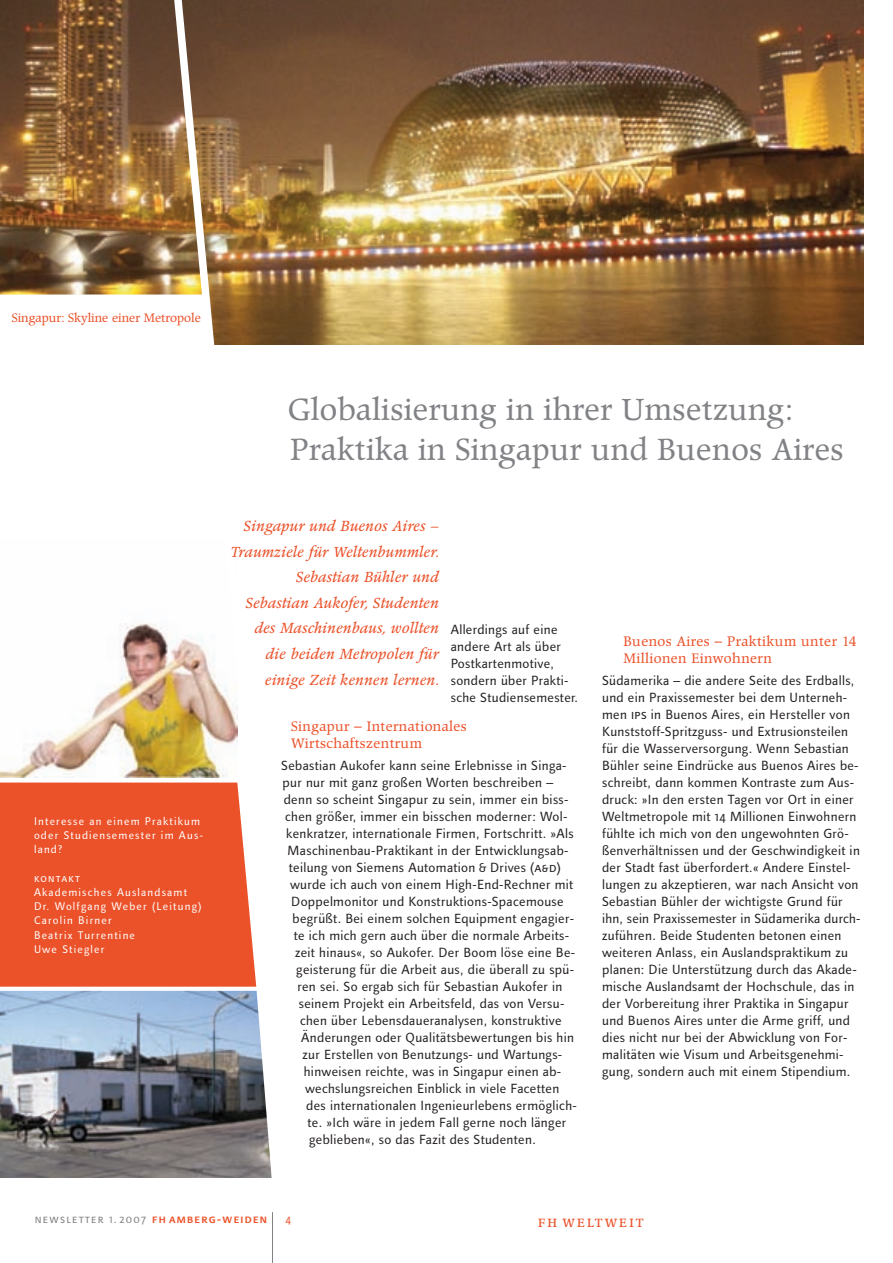
<style>
.page{position:relative;width:893px;height:1263px;background:#fff}
.page>*{position:absolute;margin:0;border:0;box-sizing:border-box;transform-origin:0 0}
.t1{font:30px/40.5px "Poppl Pontifex BQ";letter-spacing:.01em;color:#808285}
.t2{font:15px "Poppl Pontifex Exp BQ";letter-spacing:.115em;color:#eb522a}
.t3{font:14.25px/25.5px "Poppl Pontifex Exp BQ Italic Os F";letter-spacing:.015em;color:#eb522a;text-align:right}
.t4{font:13.5px/17px "Linotype Finnegan Os F";letter-spacing:.025em;color:#231f20}
.t5{font:13.5px/17px "Poppl Pontifex BQ";letter-spacing:.03em;color:#eb522a}
.t6{font:12px "Linotype Finnegan SC";letter-spacing:.105em;color:#808285}
.t7{font:12px "Poppl Pontifex BQ";color:#eb522a}
.t8{font:12px "Linotype Finnegan SC";color:#eb522a}
.t9{font:11.25px/14.2px "Linotype Finnegan Os F";letter-spacing:.105em;color:#fff}
.t10{font:11.25px "Linotype Finnegan SC";letter-spacing:.105em;color:#fff}
.s1{font-family:"Linotype Finnegan SC"}
.s2{font-weight:500;color:#eb522a}
</style>
<div class="page">
<img style="left:0;top:623px;width:237px;height:154px">
<img style="left:0;top:0;width:863px;height:344px">
<img style="left:168px;top:0;width:84px;height:702px">
<img style="left:0;top:991px;width:272px;height:187px">
<svg style="left:0;top:294px;width:213px;height:67px"></svg>
<hr style="left:272px;top:1212px;width:1px;height:51px;background:#808285">
<div style="left:0;top:782px;width:256px;height:205px;background:#eb522a"></div>
<p class="t7" style="left:12px;top:311px;width:191px">Singapur: Skyline einer Metropole</p>
<p class="t9" style="left:34px;top:815px;width:171px">Interesse an einem Praktikum oder Studiensemester im Aus&shy;land?</p>
<p class="t10" style="left:34px;top:873px;width:47px">kontakt</p>
<p class="t9" style="left:34px;top:886px;width:169px">Akademisches Auslandsamt<br>Dr. Wolfgang Weber (Leitung)<br>Carolin Birner<br>Beatrix Turrentine<br>Uwe Stiegler</p>
<h1 class="t1" style="left:288px;top:390px;width:557px">Globalisierung in ihrer Umsetzung:<br>Praktika in Singapur und Buenos Aires</h1>
<p class="t3" style="left:230px;top:514px;width:210px">Singapur und Buenos Aires –<br>Traumziele für Weltenbummler.<br>Sebastian Bühler und<br>Sebastian Aukofer, Studenten des Maschinenbaus, wollten<br>die beiden Metropolen für einige Zeit kennen lernen.</p>
<p class="t4" style="left:451px;top:622px;width:129px">Allerdings auf eine andere Art als über<br>Postkartenmotive, sondern über Prakti&shy;sche Studiensemester.</p>
<p class="t5" style="left:291px;top:718px;width:177px">Singapur – Internationales<br>Wirtschaftszentrum</p>
<p class="t4" style="left:281px;top:758px;width:287px">Sebastian Aukofer kann seine Erlebnisse in Singa-</p>
<p class="t4" style="left:283px;top:775px;width:272px">pur nur mit ganz großen Worten beschreiben –</p>
<p class="t4" style="left:284px;top:792px;width:286px">denn so scheint Singapur zu sein, immer ein biss-</p>
<p class="t4" style="left:285px;top:809px;width:284px">chen größer, immer ein bisschen moderner: Wol-</p>
<p class="t4" style="left:286px;top:826px;width:289px">kenkratzer, internationale Firmen, Fortschritt. »Als</p>
<p class="t4" style="left:288px;top:843px;width:282px">Maschinenbau-Praktikant in der Entwicklungsab-</p>
<p class="t4" style="left:289px;top:860px;width:274px">teilung von Siemens Automation &amp; Drives (<span class="s1">a&amp;d</span>)</p>
<p class="t4" style="left:290px;top:877px;width:285px">wurde ich auch von einem High-End-Rechner mit</p>
<p class="t4" style="left:291px;top:894px;width:274px">Doppelmonitor und Konstruktions-Spacemouse</p>
<p class="t4" style="left:293px;top:911px;width:283px">begrüßt. Bei einem solchen Equipment engagier-</p>
<p class="t4" style="left:294px;top:928px;width:277px">te ich mich gern auch über die normale Arbeits-</p>
<p class="t4" style="left:295px;top:945px;width:282px">zeit hinaus«, so Aukofer. Der Boom löse eine Be-</p>
<p class="t4" style="left:296px;top:962px;width:279px">geisterung für die Arbeit aus, die überall zu spü-</p>
<p class="t4" style="left:298px;top:979px;width:266px">ren sei. So ergab sich für Sebastian Aukofer in</p>
<p class="t4" style="left:299px;top:996px;width:267px">seinem Projekt ein Arbeitsfeld, das von Versu-</p>
<p class="t4" style="left:300px;top:1013px;width:263px">chen über Lebensdaueranalysen, konstruktive</p>
<p class="t4" style="left:301px;top:1030px;width:274px">Änderungen oder Qualitätsbewertungen bis hin</p>
<p class="t4" style="left:303px;top:1047px;width:261px">zur Erstellen von Benutzungs- und Wartungs-</p>
<p class="t4" style="left:304px;top:1064px;width:259px">hinweisen reichte, was in Singapur einen ab-</p>
<p class="t4" style="left:305px;top:1081px;width:256px">wechslungsreichen Einblick in viele Facetten</p>
<p class="t4" style="left:306px;top:1098px;width:272px">des internationalen Ingenieurlebens ermöglich-</p>
<p class="t4" style="left:308px;top:1115px;width:260px">te. »Ich wäre in jedem Fall gerne noch länger</p>
<p class="t4" style="left:309px;top:1132px;width:228px">geblieben«, so das Fazit des Studenten.</p>
<p class="t5" style="left:623px;top:633px;width:235px">Buenos Aires – Praktikum unter 14<br>Millionen Einwohnern</p>
<p class="t4" style="left:602px;top:673px;width:260px">Südamerika – die andere Seite des Erdballs, und ein Praxissemester bei dem Unterneh&shy;men <span class="s1">ips</span> in Buenos Aires, ein Hersteller von Kunststoff-Spritzguss- und Extrusionsteilen für die Wasserversorgung. Wenn Sebastian Bühler seine Eindrücke aus Buenos Aires be&shy;schreibt, dann kommen Kontraste zum Aus&shy;druck: »In den ersten Tagen vor Ort in einer Weltmetropole mit 14 Millionen Einwohnern fühlte ich mich von den ungewohnten Grö&shy;ßenverhältnissen und der Geschwindigkeit in der Stadt fast überfordert.« Andere Einstel&shy;lungen zu akzeptieren, war nach Ansicht von Sebastian Bühler der wichtigste Grund für ihn, sein Praxissemester in Südamerika durch&shy;zuführen. Beide Studenten betonen einen weiteren Anlass, ein Auslandspraktikum zu planen: Die Unterstützung durch das Akade&shy;mische Auslandsamt der Hochschule, das in der Vorbereitung ihrer Praktika in Singapur und Buenos Aires unter die Arme griff, und dies nicht nur bei der Abwicklung von For&shy;malitäten wie Visum und Arbeitsgenehmi&shy;gung, sondern auch mit einem Stipendium.</p>
<p class="t6" style="left:35px;top:1214px;width:234px">newsletter 1.2007 <span class="s2">fh amberg-weiden</span></p>
<p class="t8" style="left:286px;top:1214px;width:7px">4</p>
<p class="t2" style="left:538px;top:1213px;width:107px">fh weltweit</p>
</div>
